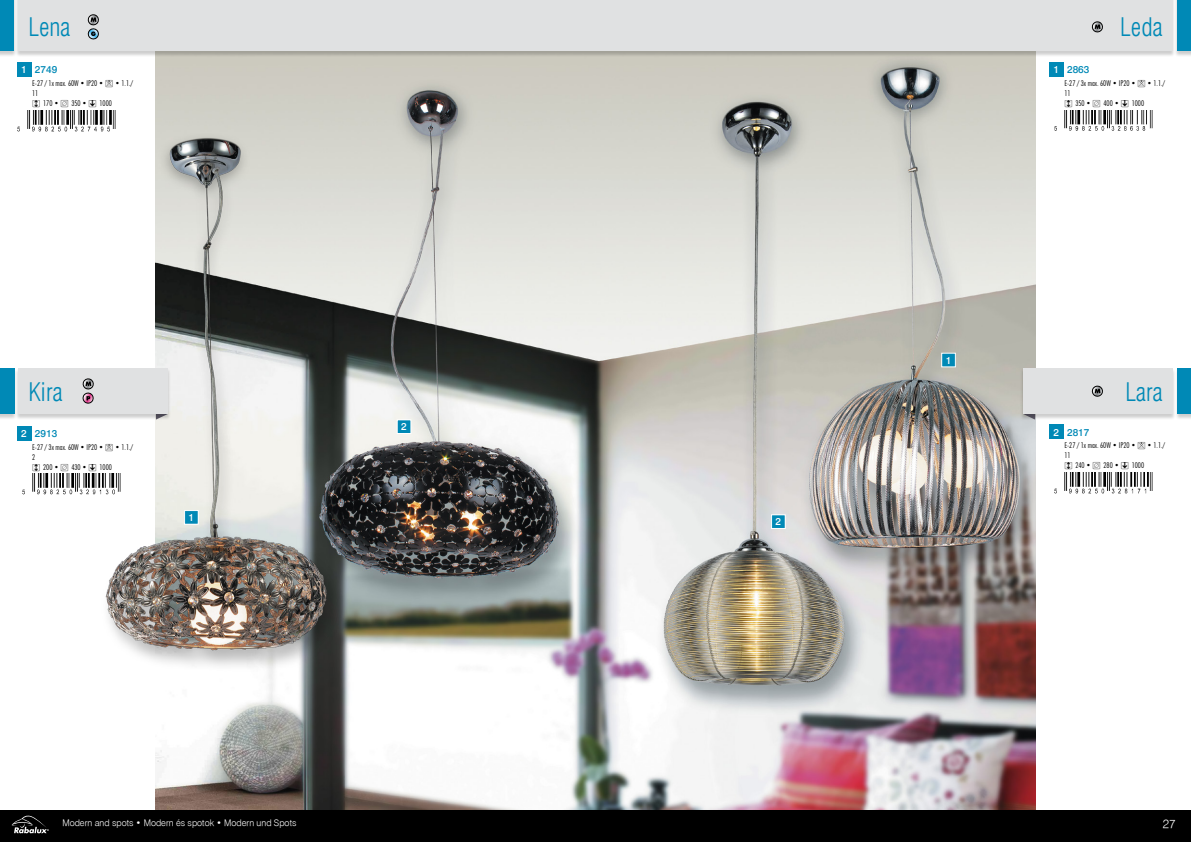
<style>
.page{position:relative;width:1191px;height:842px;background:#fff}
.page>*{position:absolute;margin:0;border:0;box-sizing:border-box;transform-origin:0 0}
.t1{font:25px "Swiss 721 Light Cond HU Normal";color:#0089b6}
.t2{font:12px "H Swiss 721 Light BT";color:#fff}
.t3{font:10px "Swiss 721 Medium HU Normal";color:#0089b6}
.t4{font:10px "Swiss 721 Medium HU Normal";color:#fff}
.t5{font:9px "H Swiss 721 Light BT";color:#fff}
.t6{font:8px/10px "Futura Lt Cn HU Normal";color:#000}
.s1{font-family:"R Lux Jelek 2"}
.s2{font-family:"R Lux Jelek 4"}
</style>
<div class="page">
<img style="left:156px;top:57px;width:879px;height:754px">
<div style="left:15px;top:0;width:1160px;height:57px;background:#000;opacity:.2"></div>
<div style="left:18px;top:0;width:1154px;height:51px;background:#e0e1e2"></div>
<div style="left:15px;top:368px;width:156px;height:52px;background:#000;opacity:.2"></div>
<div style="left:18px;top:369px;width:150px;height:45px;background:#e0e1e2"></div>
<div style="left:1019px;top:368px;width:156px;height:52px;background:#000;opacity:.2"></div>
<div style="left:1023px;top:369px;width:149px;height:45px;background:#e0e1e2"></div>
<div style="left:0;top:0;width:17px;height:57px;background:#000;opacity:.2"></div>
<div style="left:0;top:0;width:14px;height:51px;background:#0089b6"></div>
<div style="left:1173px;top:0;width:18px;height:57px;background:#000;opacity:.2"></div>
<div style="left:1176px;top:0;width:15px;height:51px;background:#0089b6"></div>
<div style="left:1174px;top:368px;width:17px;height:52px;background:#000;opacity:.2"></div>
<div style="left:1177px;top:369px;width:14px;height:45px;background:#0089b6"></div>
<div style="left:0;top:368px;width:17px;height:52px;background:#000;opacity:.2"></div>
<div style="left:0;top:369px;width:14px;height:45px;background:#0089b6"></div>
<div style="left:0;top:811px;width:1191px;height:31px;background:#000"></div>
<svg style="left:12px;top:816px;width:37px;height:17px"></svg>
<img style="left:51px;top:108px;width:330px;height:592px">
<div style="left:17px;top:62px;width:14px;height:15px;background:#0089b6"></div>
<div style="left:1049px;top:62px;width:14px;height:15px;background:#0089b6"></div>
<div style="left:17px;top:426px;width:14px;height:14px;background:#0089b6"></div>
<div style="left:1049px;top:425px;width:14px;height:14px;background:#0089b6"></div>
<div style="left:185px;top:510px;width:13px;height:14px;background:#0089b6"></div>
<div style="left:184px;top:510px;width:14px;height:14px;border:1px solid #fff"></div>
<div style="left:397px;top:420px;width:14px;height:13px;background:#0089b6"></div>
<div style="left:397px;top:420px;width:14px;height:14px;border:1px solid #fff"></div>
<div style="left:941px;top:353px;width:14px;height:14px;background:#0089b6"></div>
<div style="left:941px;top:353px;width:14px;height:14px;border:1px solid #fff"></div>
<div style="left:771px;top:515px;width:14px;height:13px;background:#0089b6"></div>
<div style="left:771px;top:514px;width:14px;height:15px;border:1px solid #fff"></div>
<img style="left:17px;top:110px;width:99px;height:22px">
<img style="left:1054px;top:110px;width:99px;height:21px">
<img style="left:22px;top:474px;width:99px;height:21px">
<img style="left:1054px;top:472px;width:99px;height:22px">
<svg style="left:87px;top:14px;width:12px;height:26px"></svg>
<svg style="left:1091px;top:21px;width:12px;height:12px"></svg>
<svg style="left:1091px;top:386px;width:12px;height:11px"></svg>
<svg style="left:82px;top:378px;width:12px;height:26px"></svg>
<h1 class="t1" style="left:28px;top:12px;width:44px">Lena</h1>
<p class="t4" style="left:21px;top:64px;width:7px">1</p>
<p class="t4" style="left:1053px;top:64px;width:7px">1</p>
<p class="t3" style="left:35px;top:64px;width:24px">2749</p>
<p class="t3" style="left:1067px;top:64px;width:24px">2863</p>
<h1 class="t1" style="left:1120px;top:12px;width:44px">Leda</h1>
<p class="t6" style="left:32px;top:78px;width:102px">E-27 / 1x max. 60W • IP20 • <span class="s1">I</span> • 1.1./<br>11<br><span class="s2">B</span> 170 • <span class="s1">A</span> 350 • <span class="s2">E</span> 1000</p>
<p class="t6" style="left:1064px;top:78px;width:102px">E-27 / 3x max. 60W • IP20 • <span class="s1">I</span> • 1.1./<br>11<br><span class="s2">B</span> 350 • <span class="s1">A</span> 400 • <span class="s2">E</span> 1000</p>
<h1 class="t1" style="left:28px;top:377px;width:36px">Kira</h1>
<p class="t4" style="left:945px;top:354px;width:7px">1</p>
<p class="t4" style="left:401px;top:421px;width:7px">2</p>
<p class="t3" style="left:35px;top:427px;width:24px">2913</p>
<p class="t3" style="left:1067px;top:426px;width:24px">2817</p>
<p class="t4" style="left:21px;top:427px;width:7px">2</p>
<p class="t4" style="left:1053px;top:426px;width:7px">2</p>
<h1 class="t1" style="left:1125px;top:377px;width:39px">Lara</h1>
<p class="t6" style="left:32px;top:442px;width:102px">E-27 / 3x max. 60W • IP20 • <span class="s1">I</span> • 1.1./<br>2<br><span class="s2">B</span> 200 • <span class="s1">A</span> 430 • <span class="s2">E</span> 1000</p>
<p class="t6" style="left:1064px;top:440px;width:102px">E-27 / 1x max. 60W • IP20 • <span class="s1">I</span> • 1.1./<br>11<br><span class="s2">B</span> 240 • <span class="s1">A</span> 280 • <span class="s2">E</span> 1000</p>
<p class="t4" style="left:189px;top:511px;width:7px">1</p>
<p class="t4" style="left:775px;top:516px;width:7px">2</p>
<p class="t5" style="left:62px;top:817px;width:236px">Modern and spots • Modern és spotok • Modern und Spots</p>
<h2 class="t2" style="left:1162px;top:817px;width:14px">27</h2>
</div>
